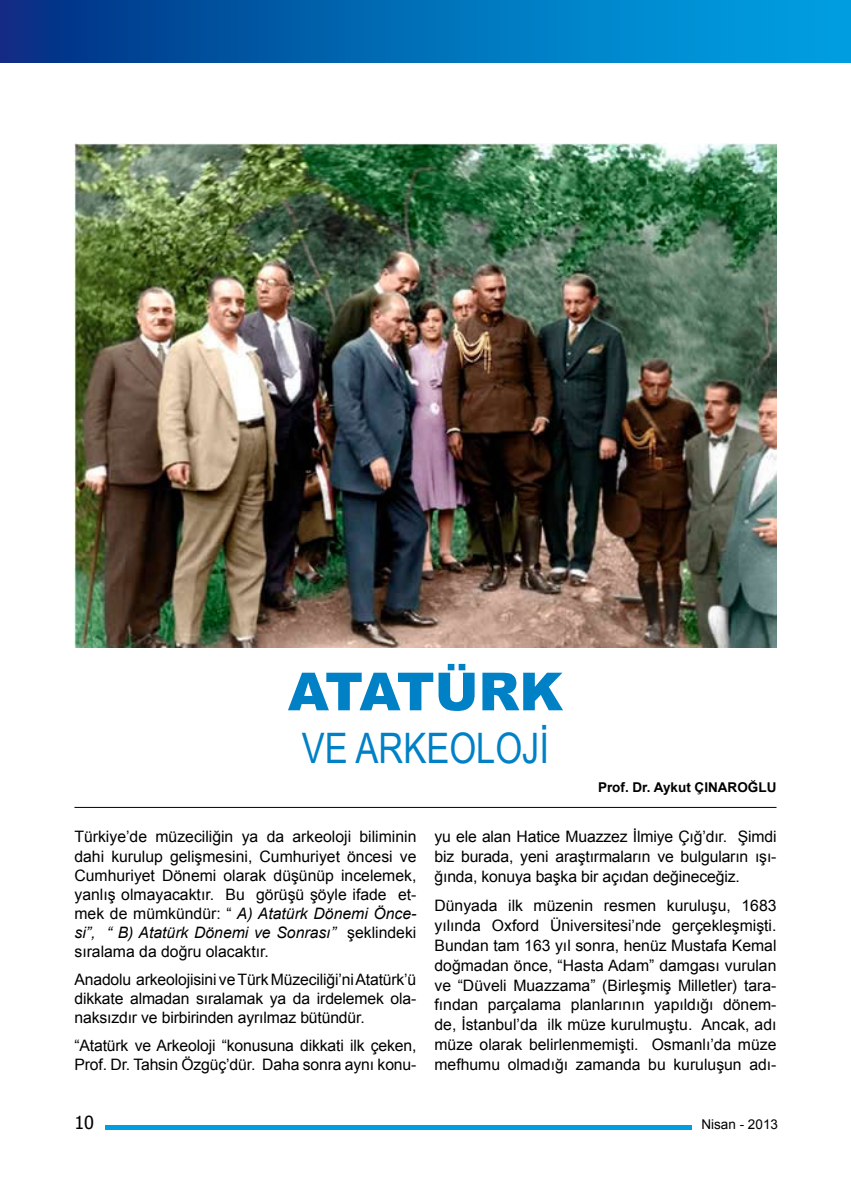
<style>
.page{position:relative;width:851px;height:1191px;background:#fff}
.page>*{position:absolute;margin:0;border:0;box-sizing:border-box;transform-origin:0 0}
.t1{font:900 52.5px "Arial";letter-spacing:-.035em;color:#0081c6}
.t2{font:42px "Arial Narrow";color:#0081c6}
.t3{font:18px "Tahoma";color:#000}
.t4{font:15.75px/20px "Arial";letter-spacing:-.01em;color:#000;text-align:justify}
.t5{font:700 13.5px "Arial";color:#000}
.t6{font:13.5px "Arial";color:#000}
.s1{font-style:italic}
</style>
<div class="page">
<div style="left:1px;top:0;width:849px;height:62px;background:linear-gradient(to right,#033285,#00a8e7)"></div>
<hr style="left:105px;top:1125px;width:586px;height:4px;background:#009ee0">
<img style="left:74px;top:143px;width:702px;height:504px">
<hr style="left:74px;top:807px;width:702px;height:1px;background:#000">
<h1 class="t1" style="left:288px;top:662px;width:276px">ATATÜRK</h1>
<h2 class="t2" style="left:302px;top:724px;width:248px">VE ARKEOLOJİ</h2>
<p class="t5" style="left:598px;top:779px;width:107px">PROF. DR. AYKUT ÇINARO</p>
<p class="t5" style="left:747px;top:779px;width:30px">ĞLU</p>
<p class="t4" style="left:74px;top:827px;width:343px;line-height:19.2px">Türkiye’de müzeciliğin ya da arkeoloji biliminin dahi kurulup gelişmesini, Cumhuriyet öncesi ve Cumhuriyet Dönemi olarak düşünüp incelemek, yanlış olmayacaktır. Bu görüşü şöyle ifade et&shy;mek de mümkündür: “ <span class="s1">A) Atatürk Dönemi Önce&shy;si”, “ B) Atatürk Dönemi ve Sonrası”</span> şeklindeki sıralama da doğru olacaktır.</p>
<p class="t4" style="left:74px;top:970px;width:343px;line-height:19.2px">Anadolu arkeolojisini ve Türk Müzeciliği’ni Atatürk’ü dikkate almadan sıralamak ya da irdelemek ola&shy;naksızdır ve birbirinden ayrılmaz bütündür.</p>
<p class="t4" style="left:74px;top:1036px;width:343px;line-height:19.2px">“Atatürk ve Arkeoloji “konusuna dikkati ilk çeken,<br>Prof. Dr. Tahsin Özgüç’dür. Daha sonra aynı konu-</p>
<p class="t4" style="left:434px;top:827px;width:343px">yu ele alan Hatice Muazzez İlmiye Çığ’dır. Şimdi biz burada, yeni araştırmaların ve bulguların ışı&shy;ğında, konuya başka bir açıdan değineceğiz.</p>
<p class="t4" style="left:434px;top:895px;width:343px">Dünyada ilk müzenin resmen kuruluşu, 1683 yılında Oxford Üniversitesi’nde gerçekleşmişti.<br>Bundan tam 163 yıl sonra, henüz Mustafa Kemal doğmadan önce, “Hasta Adam” damgası vurulan ve “Düveli Muazzama” (Birleşmiş Milletler) tara&shy;fından parçalama planlarının yapıldığı dönem&shy;de, İstanbul’da ilk müze kurulmuştu. Ancak, adı müze olarak belirlenmemişti. Osmanlı’da müze mefhumu olmadığı zamanda bu kuruluşun adı-</p>
<p class="t3" style="left:74px;top:1109px;width:21px">10</p>
<p class="t6" style="left:701px;top:1116px;width:78px">Nisan - 2013</p>
</div>
